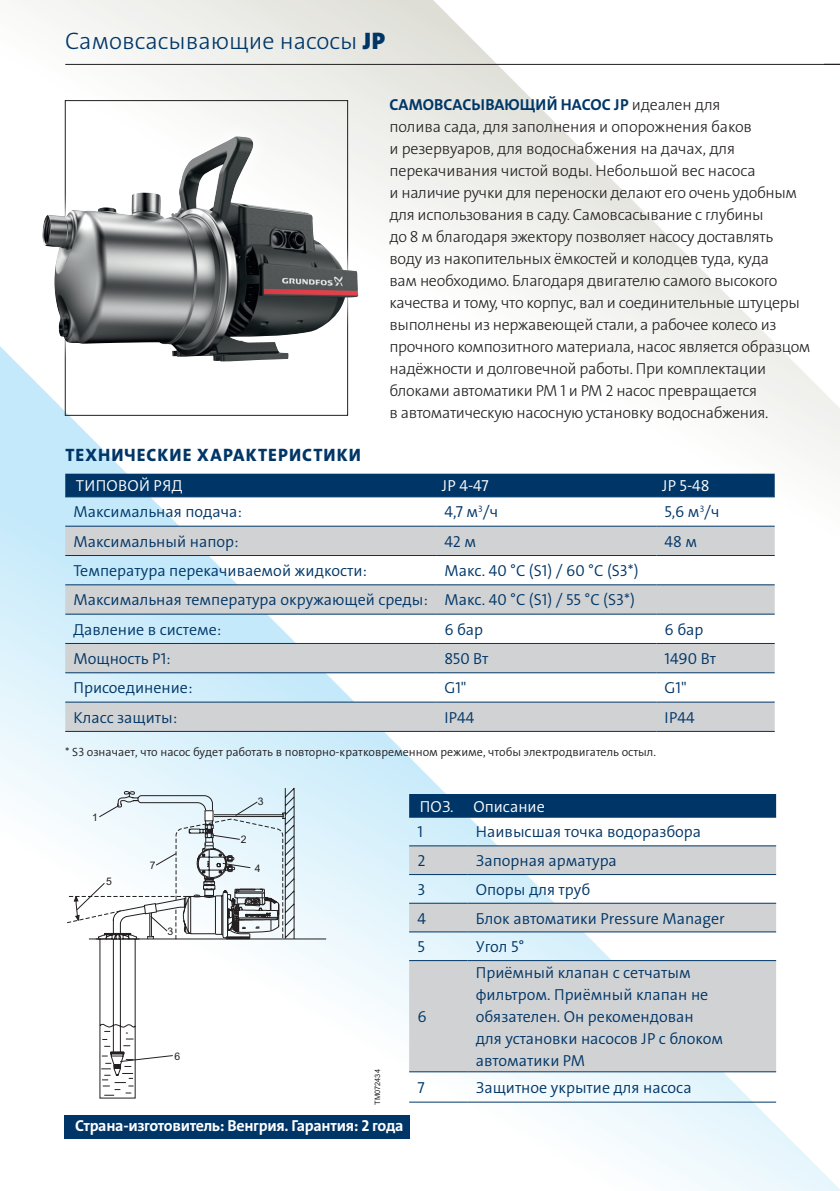
<style>
.page{position:relative;width:840px;height:1191px;background:#fff}
.page>*{position:absolute;margin:0;border:0;box-sizing:border-box;transform-origin:0 0}
.t1{font:24px "Grundfos The Sans V2 OT 3 L";color:#003667}
.t2{font:18px "Grundfos The Sans V2 OT 8 XB";letter-spacing:.06em;color:#003667}
.t3{font:16px/22px "Grundfos The Sans V2 OT 3 L";letter-spacing:-.02em;color:#231f20}
.t4{font:16px/22px "Grundfos The Sans V2 OT 4 SL";color:#003667}
.t5{font:16px "Grundfos The Sans V2 OT 7 B";letter-spacing:-.02em;color:#fff}
.Table{font:16px "Grundfos The Sans V2 OT 4 SL";letter-spacing:.015em;color:#fff}
.t6{font:12px "Grundfos The Sans V2 OT 4 SL";color:#231f20}
.t7{font:10.4px "Arial";color:#231f20}
.t8{font:7.4px "Arial";color:#231f20}
.s1{font-family:"Grundfos The Sans V2 OT 9 BL"}
.s2{font-family:"Grundfos The Sans V2 OT 7 B";color:#003667}
</style>
<div class="page">
<img style="left:0;top:0;width:839px;height:1191px">
<svg style="left:88px;top:791px;width:238px;height:307px"></svg>
<svg style="left:110px;top:1051px;width:63px;height:24px"></svg>
<svg style="left:67px;top:788px;width:227px;height:151px"></svg>
<hr style="left:65px;top:64px;width:774px;height:1px;background:#231f20">
<div style="left:65px;top:474px;width:709px;height:22px;background:#003667"></div>
<svg style="left:65px;top:527px;width:709px;height:204px;fill:#d1d2d4"></svg>
<hr style="left:65px;top:496px;width:371px;height:1px;background:#003667">
<hr style="left:436px;top:496px;width:220px;height:1px;background:#003667">
<hr style="left:656px;top:496px;width:118px;height:1px;background:#003667">
<hr style="left:65px;top:526px;width:371px;height:1px;background:#003667">
<hr style="left:436px;top:526px;width:220px;height:1px;background:#003667">
<hr style="left:656px;top:526px;width:118px;height:1px;background:#003667">
<hr style="left:65px;top:555px;width:371px;height:1px;background:#003667">
<hr style="left:436px;top:555px;width:220px;height:1px;background:#003667">
<hr style="left:656px;top:555px;width:118px;height:1px;background:#003667">
<hr style="left:65px;top:702px;width:371px;height:1px;background:#003667">
<hr style="left:436px;top:702px;width:220px;height:1px;background:#003667">
<hr style="left:656px;top:702px;width:118px;height:1px;background:#003667">
<hr style="left:65px;top:731px;width:371px;height:1px;background:#003667">
<hr style="left:436px;top:731px;width:220px;height:1px;background:#003667">
<hr style="left:656px;top:731px;width:118px;height:1px;background:#003667">
<hr style="left:65px;top:584px;width:371px;height:1px;background:#003667">
<hr style="left:436px;top:584px;width:220px;height:1px;background:#003667">
<hr style="left:656px;top:584px;width:118px;height:1px;background:#003667">
<hr style="left:65px;top:614px;width:371px;height:1px;background:#003667">
<hr style="left:436px;top:614px;width:220px;height:1px;background:#003667">
<hr style="left:656px;top:614px;width:118px;height:1px;background:#003667">
<hr style="left:65px;top:643px;width:371px;height:1px;background:#003667">
<hr style="left:436px;top:643px;width:220px;height:1px;background:#003667">
<hr style="left:656px;top:643px;width:118px;height:1px;background:#003667">
<hr style="left:65px;top:672px;width:371px;height:1px;background:#003667">
<hr style="left:436px;top:672px;width:220px;height:1px;background:#003667">
<hr style="left:656px;top:672px;width:118px;height:1px;background:#003667">
<div style="left:409px;top:794px;width:366px;height:23px;background:#003667"></div>
<svg style="left:409px;top:846px;width:366px;height:225px;background:#d7dadd"></svg>
<hr style="left:409px;top:817px;width:58px;height:1px;background:#003667">
<hr style="left:467px;top:817px;width:308px;height:1px;background:#003667">
<hr style="left:409px;top:1101px;width:58px;height:1px;background:#003667">
<hr style="left:467px;top:1101px;width:308px;height:1px;background:#003667">
<hr style="left:409px;top:845px;width:58px;height:1px;background:#003667">
<hr style="left:467px;top:845px;width:308px;height:1px;background:#003667">
<hr style="left:409px;top:874px;width:58px;height:1px;background:#003667">
<hr style="left:467px;top:874px;width:308px;height:1px;background:#003667">
<hr style="left:409px;top:903px;width:58px;height:1px;background:#003667">
<hr style="left:467px;top:903px;width:308px;height:1px;background:#003667">
<hr style="left:409px;top:931px;width:58px;height:1px;background:#003667">
<hr style="left:467px;top:931px;width:308px;height:1px;background:#003667">
<hr style="left:409px;top:960px;width:58px;height:1px;background:#003667">
<hr style="left:467px;top:960px;width:308px;height:1px;background:#003667">
<hr style="left:409px;top:1071px;width:58px;height:1px;background:#003667">
<hr style="left:467px;top:1071px;width:308px;height:1px;background:#003667">
<div style="left:20px;top:115px;width:359px;height:268px;background:#fff"></div>
<img style="left:42px;top:136px;width:316px;height:225px">
<div style="left:65px;top:1115px;width:345px;height:23px;background:#003667"></div>
<p class="t1" style="left:65px;top:25px;width:321px">Самовсасывающие насосы <span class="s1">JP</span></p>
<p class="t2" style="left:65px;top:444px;width:297px">ТЕХНИЧЕСКИЕ ХАРАКТЕРИСТИКИ</p>
<p class="t3" style="left:389px;top:93px;width:422px"><span class="s2">САМОВСАСЫВАЮЩИЙ НАСОС JP</span> идеален для<br>полива сада, для заполнения и опорожнения баков<br>и резервуаров, для водоснабжения на дачах, для перекачивания чистой воды. Небольшой вес насоса<br>и наличие ручки для переноски делают его очень удобным для использования в саду. Самовсасывание с глубины<br>до 8 м благодаря эжектору позволяет насосу доставлять<br>воду из накопительных ёмкостей и колодцев туда, куда<br>вам необходимо. Благодаря двигателю самого высокого качества и тому, что корпус, вал и соединительные штуцеры выполнены из нержавеющей стали, а рабочее колесо из прочного композитного материала, насос является образцом надёжности и долговечной работы. При комплектации блоками автоматики РМ 1 и РМ 2 насос превращается<br>в автоматическую насосную установку водоснабжения.</p>
<p class="Table" style="left:76px;top:475px;width:108px">ТИПОВОЙ РЯД</p>
<p class="Table" style="left:441px;top:475px;width:48px">JP 4-47</p>
<p class="Table" style="left:661px;top:475px;width:49px">JP 5-48</p>
<p class="t4" style="left:73px;top:501px;width:170px">Максимальная подача:</p>
<p class="t4" style="left:444px;top:501px;width:55px">4,7 м<sup>3</sup>/ч</p>
<p class="t4" style="left:664px;top:501px;width:56px">5,6 м<sup>3</sup>/ч</p>
<p class="t4" style="left:73px;top:530px;width:166px">Максимальный напор:</p>
<p class="t4" style="left:444px;top:530px;width:33px">42 м</p>
<p class="t4" style="left:664px;top:530px;width:34px">48 м</p>
<p class="t4" style="left:73px;top:560px;width:295px">Температура перекачиваемой жидкости:</p>
<p class="t4" style="left:444px;top:560px;width:195px">Макс. 40 °C (S1) / 60 °C (S3*)</p>
<p class="t4" style="left:73px;top:589px;width:355px">Максимальная температура окружающей среды:</p>
<p class="t4" style="left:444px;top:589px;width:192px">Макс. 40 °C (S1) / 55 °C (S3*)</p>
<p class="t4" style="left:73px;top:618px;width:149px">Давление в системе:</p>
<p class="t4" style="left:444px;top:618px;width:40px">6 бар</p>
<p class="t4" style="left:664px;top:618px;width:40px">6 бар</p>
<p class="t4" style="left:73px;top:648px;width:99px">Мощность P1:</p>
<p class="t4" style="left:444px;top:648px;width:46px">850 Вт</p>
<p class="t4" style="left:664px;top:648px;width:53px">1490 Вт</p>
<p class="t4" style="left:73px;top:677px;width:120px">Присоединение:</p>
<p class="t4" style="left:444px;top:677px;width:24px">G1"</p>
<p class="t4" style="left:664px;top:677px;width:24px">G1"</p>
<p class="t4" style="left:73px;top:706px;width:105px">Класс защиты:</p>
<p class="t4" style="left:444px;top:706px;width:32px">IP44</p>
<p class="t4" style="left:664px;top:706px;width:32px">IP44</p>
<p class="t6" style="left:65px;top:744px;width:592px">* S3 означает, что насос будет работать в повторно-кратковременном режиме, чтобы электродвигатель остыл.</p>
<p class="t7" style="left:92px;top:811px;width:7px">1</p>
<p class="t7" style="left:106px;top:875px;width:7px">5</p>
<p class="t7" style="left:150px;top:859px;width:7px">7</p>
<p class="t7" style="left:167px;top:924px;width:7px">3</p>
<p class="t7" style="left:174px;top:1049px;width:7px">6</p>
<p class="t7" style="left:258px;top:794px;width:7px">3</p>
<p class="t7" style="left:241px;top:832px;width:7px">2</p>
<p class="t7" style="left:255px;top:861px;width:7px">4</p>
<p class="t8" style="left:372px;top:1105px;width:37px;rotate:-90deg">TM072434</p>
<p class="t5" style="left:75px;top:1115px;width:330px">Страна-изготовитель: Венгрия. Гарантия: 2 года</p>
<p class="Table" style="left:419px;top:796px;width:35px">ПОЗ.</p>
<p class="Table" style="left:473px;top:796px;width:73px">Описание</p>
<p class="t4" style="left:417px;top:821px;width:7px">1</p>
<p class="t4" style="left:475px;top:821px;width:227px">Наивысшая точка водоразбора</p>
<p class="t4" style="left:417px;top:850px;width:10px">2</p>
<p class="t4" style="left:475px;top:850px;width:143px">Запорная арматура</p>
<p class="t4" style="left:417px;top:878px;width:9px">3</p>
<p class="t4" style="left:475px;top:878px;width:116px">Опоры для труб</p>
<p class="t4" style="left:417px;top:907px;width:10px">4</p>
<p class="t4" style="left:475px;top:907px;width:250px">Блок автоматики Pressure Manager</p>
<p class="t4" style="left:417px;top:936px;width:9px">5</p>
<p class="t4" style="left:475px;top:936px;width:50px">Угол 5°</p>
<p class="t4" style="left:417px;top:1005px;width:11px">6</p>
<p class="t4" style="left:475px;top:961px;width:249px">Приёмный клапан с сетчатым фильтром. Приёмный клапан не обязателен. Он рекомендован для установки насосов JP с блоком автоматики PM</p>
<p class="t4" style="left:417px;top:1076px;width:9px">7</p>
<p class="t4" style="left:475px;top:1076px;width:217px">Защитное укрытие для насоса</p>
</div>
